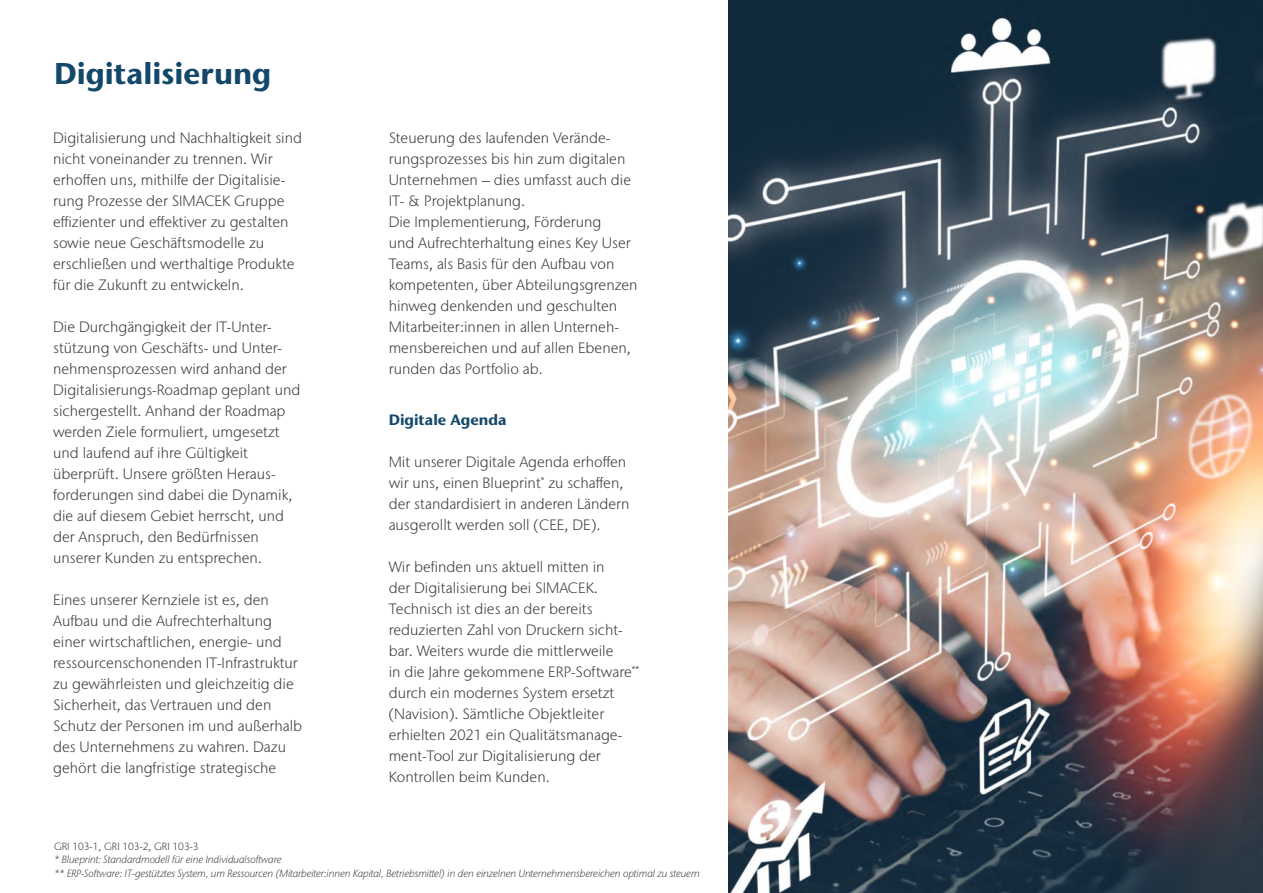
<style>
.page{position:relative;width:1263px;height:893px;background:#fff}
.page>*{position:absolute;margin:0;border:0;box-sizing:border-box;transform-origin:0 0}
.t1{font:700 30px "Stone Sans IIITC Pro";color:#14486b}
.t2{font:300 15px/21px "Stone Sans IIITC Pro";color:#3e3e3f}
.t3{font:700 15px "Stone Sans IIITC Pro";color:#14486b}
.t4{font:italic 300 10.5px/13.5px "Stone Sans IIITC Pro";color:#3e3e3f}
.t5{font:300 10.5px "Stone Sans IIITC Pro";color:#3e3e3f}
</style>
<div class="page">
<img style="left:729px;top:0;width:534px;height:893px">
<h1 class="t1" style="left:54px;top:55px;width:219px">Digitalisierung</h1>
<p class="t2" style="left:53px;top:127px;width:250px">Digitalisierung und Nachhaltigkeit sind nicht voneinander zu trennen. Wir erhoffen uns, mithilfe der Digitalisie&shy;rung Prozesse der SIMACEK Gruppe effizienter und effektiver zu gestalten sowie neue Geschäftsmodelle zu erschließen und werthaltige Produkte für die Zukunft zu entwickeln.</p>
<p class="t2" style="left:53px;top:316px;width:249px">Die Durchgängigkeit der IT-Unter&shy;stützung von Geschäfts- und Unter&shy;nehmensprozessen wird anhand der Digitalisierungs-Roadmap geplant und sichergestellt. Anhand der Roadmap werden Ziele formuliert, umgesetzt und laufend auf ihre Gültigkeit überprüft. Unsere größten Heraus&shy;forderungen sind dabei die Dynamik, die auf diesem Gebiet herrscht, und der Anspruch, den Bedürfnissen unserer Kunden zu entsprechen.</p>
<p class="t2" style="left:53px;top:589px;width:251px">Eines unserer Kernziele ist es, den Aufbau und die Aufrechterhaltung einer wirtschaftlichen, energie- und ressourcenschonenden IT-Infrastruktur zu gewährleisten und gleichzeitig die Sicherheit, das Vertrauen und den Schutz der Personen im und außerhalb des Unternehmens zu wahren. Dazu gehört die langfristige strategische</p>
<p class="t2" style="left:389px;top:127px;width:250px">Steuerung des laufenden Verände&shy;rungsprozesses bis hin zum digitalen Unternehmen – dies umfasst auch die IT- &amp; Projektplanung.<br>Die Implementierung, Förderung<br>und Aufrechterhaltung eines Key User Teams, als Basis für den Aufbau von kompetenten, über Abteilungsgrenzen hinweg denkenden und geschulten Mitarbeiter:innen in allen Unterneh&shy;mensbereichen und auf allen Ebenen, runden das Portfolio ab.</p>
<p class="t3" style="left:389px;top:410px;width:119px">Digitale Agenda</p>
<p class="t2" style="left:389px;top:451px;width:242px">Mit unserer Digitale Agenda erhoffen wir uns, einen Blueprint<sup>*</sup> zu schaffen, der standardisiert in anderen Ländern ausgerollt werden soll (CEE, DE).</p>
<p class="t2" style="left:389px;top:556px;width:252px">Wir befinden uns aktuell mitten in<br>der Digitalisierung bei SIMACEK.<br>Technisch ist dies an der bereits reduzierten Zahl von Druckern sicht&shy;bar. Weiters wurde die mittlerweile<br>in die Jahre gekommene ERP-Software<sup>** </sup>durch ein modernes System ersetzt (Navision). Sämtliche Objektleiter erhielten 2021 ein Qualitätsmanage&shy;ment-Tool zur Digitalisierung der Kontrollen beim Kunden.</p>
<p class="t5" style="left:54px;top:839px;width:146px">GRI 103-1, GRI 103-2, GRI 103-3</p>
<p class="t4" style="left:54px;top:853px;width:647px">* Blueprint: Standardmodell für eine Individualsoftware<br>** ERP-Software: IT-gestütztes System, um Ressourcen (Mitarbeiter:innen Kapital, Betriebsmittel) in den einzelnen Unternehmensbereichen optimal zu steuern</p>
</div>
